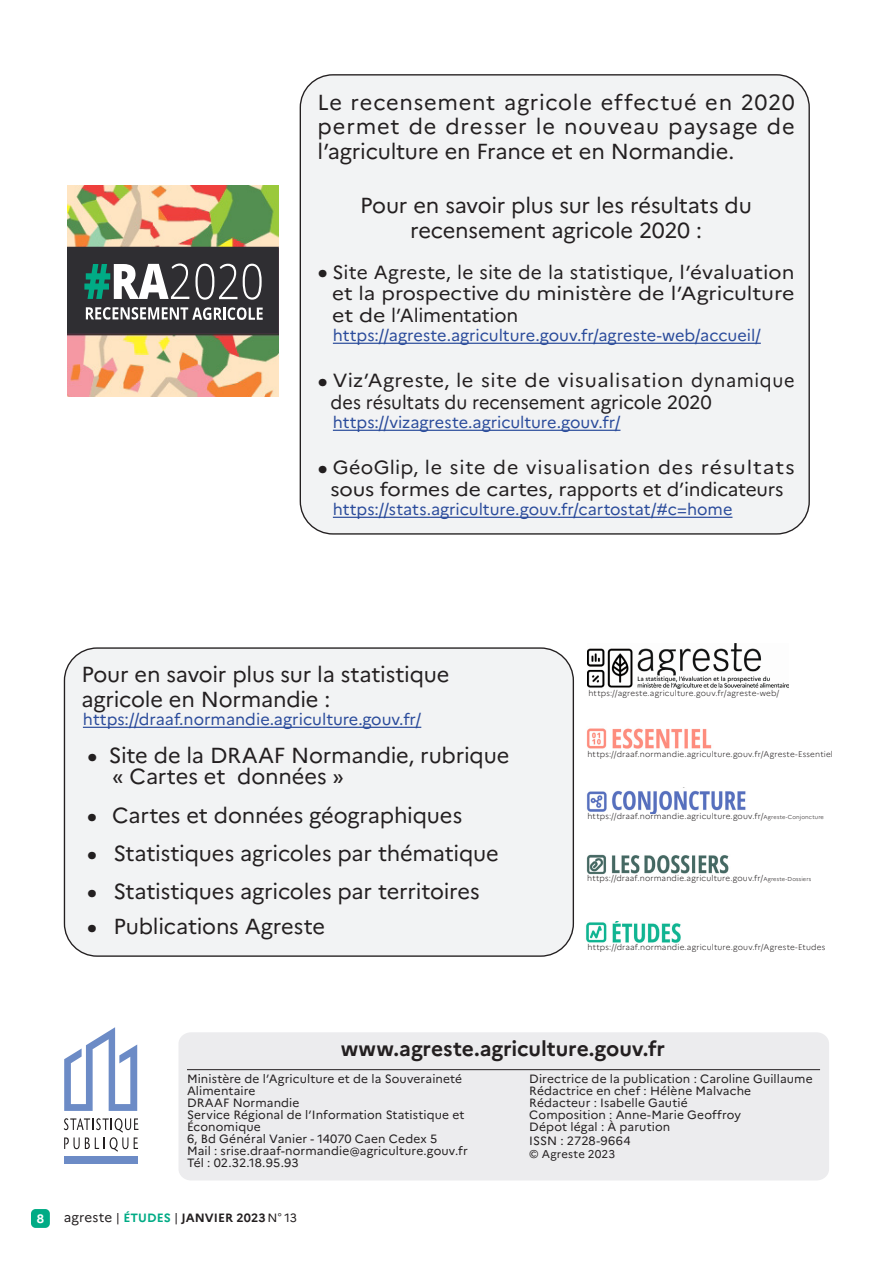
<style>
.page{position:relative;width:893px;height:1263px;background:#fff}
.page>*{position:absolute;margin:0;border:0;box-sizing:border-box;transform-origin:0 0}
.t1{font:21.75px/24.5px "Marianne";letter-spacing:-.01em;color:#231f20;text-align:justify}
.t2{font:700 21px "Marianne";letter-spacing:-.005em;color:#231f20}
.t3{font:19.05px/21.8px "Marianne";color:#231f20;scale:1.08 1}
.t4{font:19.05px "Marianne";color:#231f20}
.t5{font:19.05px "Marianne";letter-spacing:.035em;color:#231f20;scale:1.05 1}
.t6{font:19.05px "Marianne";letter-spacing:.04em;color:#231f20}
.t7{font:19.05px "Marianne";color:#231f20;scale:1.1 1}
.t8{font:19.05px "Marianne";color:#231f20;scale:.95 1}
.t9{font:16.35px "Marianne";color:#2a4b9b}
.t10{font:700 12.15px "Marianne";color:#fff}
.t11{font:12px/12px "Marianne";letter-spacing:.01em;color:#231f20}
.t12{font:700 12px "Marianne";letter-spacing:.005em;color:#231f20}
.t13{font:11.25px "Marianne";letter-spacing:.01em;color:#231f20}
.t14{font:300 8.1px "Marianne";letter-spacing:.015em;color:#231f20}
.s1{font-size:29.85px}
.s2{font-size:5.7px}
.s3{font-weight:400;font-size:13.5px}
.s4{font-weight:400}
.s5{color:#00ab85}
</style>
<div class="page">
<div style="left:178px;top:1032px;width:651px;height:148px;background:#ececee;border-radius:12px"></div>
<hr style="left:187px;top:1069px;width:633px;height:1px;background:#231f20">
<div style="left:64px;top:1156px;width:73px;height:8px;background:#6c8bc6"></div>
<svg style="left:64px;top:1118px;width:74px;height:34px"></svg>
<svg style="left:64px;top:1027px;width:73px;height:84px"></svg>
<div style="left:31px;top:1209px;width:19px;height:19px;background:#00ab85;border-radius:5px"></div>
<div style="left:300px;top:75px;width:509px;height:459px;background:#f2f3f4;border-radius:33px"></div>
<hr style="left:333px;top:343px;width:428px;height:1px;background:#2a4b9b">
<hr style="left:333px;top:430px;width:287px;height:1px;background:#2a4b9b">
<hr style="left:333px;top:517px;width:399px;height:1px;background:#2a4b9b">
<div style="left:64px;top:648px;width:509px;height:308px;background:#f2f3f4;border-radius:33px"></div>
<hr style="left:83px;top:727px;width:338px;height:1px;background:#2a4b9b">
<img style="left:612px;top:921px;width:69px;height:22px">
<img style="left:586px;top:922px;width:21px;height:21px">
<img style="left:612px;top:790px;width:134px;height:23px">
<img style="left:587px;top:791px;width:20px;height:21px">
<img style="left:587px;top:728px;width:125px;height:21px">
<img style="left:586px;top:854px;width:20px;height:21px">
<img style="left:611px;top:855px;width:118px;height:19px">
<img style="left:588px;top:643px;width:200px;height:45px">
<img style="left:68px;top:185px;width:211px;height:211px">
<div style="left:68px;top:247px;width:210px;height:86px;background:#2f2e32"></div>
<svg style="left:84px;top:263px;width:105px;height:36px"></svg>
<svg style="left:195px;top:264px;width:42px;height:36px"></svg>
<svg style="left:243px;top:264px;width:19px;height:36px"></svg>
<svg style="left:86px;top:307px;width:177px;height:13px"></svg>
<p class="t1" style="left:317px;top:88px;width:479px">Le recensement agricole effectué en 2020 permet de dresser le nouveau paysage de l’agriculture en France et en Normandie.</p>
<p class="t1" style="left:360px;top:192px;width:393px">Pour en savoir plus sur les résultats du</p>
<p class="t1" style="left:410px;top:216px;width:294px">recensement agricole 2020 :</p>
<p class="t4" style="left:317px;top:257px;width:479px"><span class="s1">•</span> Site Agreste, le site de la statistique, l’évaluation</p>
<p class="t3" style="left:332px;top:281px;width:430px">et la prospective du ministère de l’Agriculture et de l’Alimentation</p>
<p class="t9" style="left:333px;top:323px;width:429px">https://agreste.agriculture.gouv.fr/agreste-web/accueil/</p>
<p class="t5" style="left:317px;top:366px;width:456px"><span class="s1">•</span> Viz’Agreste, le site de visualisation dynamique</p>
<p class="t8" style="left:331px;top:388px;width:403px">des résultats du recensement agricole 2020</p>
<p class="t9" style="left:333px;top:410px;width:289px">https://vizagreste.agriculture.gouv.fr/</p>
<p class="t6" style="left:317px;top:453px;width:479px"><span class="s1">•</span> GéoGlip, le site de visualisation des résultats</p>
<p class="t7" style="left:331px;top:475px;width:413px">sous formes de cartes, rapports et d’indicateurs</p>
<p class="t9" style="left:333px;top:497px;width:401px">https://stats.agriculture.gouv.fr/cartostat/#c=home</p>
<p class="t1" style="left:81px;top:660px;width:370px">Pour en savoir plus sur la statistique</p>
<p class="t1" style="left:81px;top:685px;width:250px">agricole en Normandie :</p>
<p class="t9" style="left:83px;top:707px;width:340px">https://draaf.normandie.agriculture.gouv.fr/</p>
<p class="t1" style="left:87px;top:741px;width:424px"><span class="s1">•</span> Site de la DRAAF Normandie, rubrique</p>
<p class="t1" style="left:112px;top:763px;width:233px">« Cartes et données »</p>
<p class="t1" style="left:87px;top:801px;width:377px"><span class="s1">•</span> Cartes et données géographiques</p>
<p class="t1" style="left:87px;top:839px;width:413px"><span class="s1">•</span> Statistiques agricoles par thématique</p>
<p class="t1" style="left:87px;top:877px;width:394px"><span class="s1">•</span> Statistiques agricoles par territoires</p>
<p class="t1" style="left:87px;top:912px;width:240px"><span class="s1">•</span> Publications Agreste</p>
<p class="t14" style="left:588px;top:687px;width:192px">https://agreste.agriculture.gouv.fr/agreste-web/</p>
<p class="t14" style="left:587px;top:748px;width:247px">https://draaf.normandie.agriculture.gouv.fr/Agreste-Essentiel</p>
<p class="t14" style="left:587px;top:810px;width:238px">https://draaf.normandie.agriculture.gouv.fr/<span class="s2">Agreste-Conjoncture</span></p>
<p class="t14" style="left:587px;top:872px;width:225px">https://draaf.normandie.agriculture.gouv.fr/<span class="s2">Agreste-Dossiers</span></p>
<p class="t14" style="left:588px;top:941px;width:239px">https://draaf.normandie.agriculture.gouv.fr/Agreste-Etudes</p>
<p class="t2" style="left:341px;top:1032px;width:326px">www.agreste.agriculture.gouv.fr</p>
<p class="t11" style="left:187px;top:1072px;width:282px">Ministère de l’Agriculture et de la Souveraineté<br>Alimentaire<br>DRAAF Normandie<br>Service Régional de l’Information Statistique et<br>Économique<br>6, Bd Général Vanier - 14070 Caen Cedex 5<br>Mail : srise.draaf-normandie@agriculture.gouv.fr<br>Tél : 02.32.18.95.93</p>
<p class="t11" style="left:529px;top:1072px;width:285px">Directrice de la publication : Caroline Guillaume Rédactrice en chef : Hélène Malvache Rédacteur : Isabelle Gautié<br>Composition : Anne-Marie Geoffroy<br>Dépot légal : À parution</p>
<p class="t11" style="left:529px;top:1134px;width:103px">ISSN : 2728-9664</p>
<p class="t13" style="left:529px;top:1146px;width:87px">© Agreste 2023</p>
<p class="t10" style="left:37px;top:1209px;width:9px">8</p>
<p class="t12" style="left:64px;top:1209px;width:235px"><span class="s3">agreste</span> <span class="s4">|</span> <span class="s5">ÉTUDES</span> <span class="s4">|</span> JANVIER 2023 <span class="s4">N</span><sup>°</sup> <span class="s4">13</span></p>
</div>
